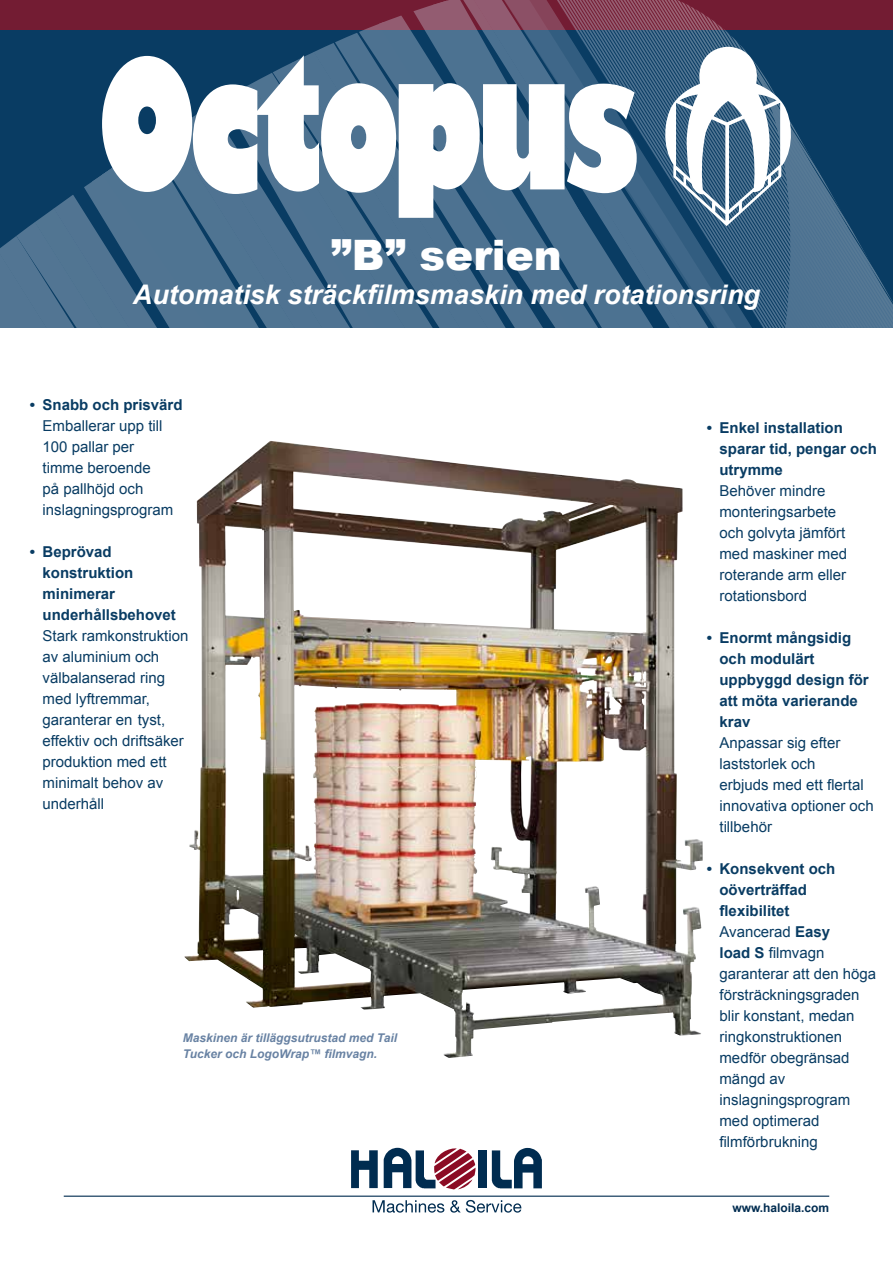
<style>
.page{position:relative;width:893px;height:1263px;background:#fff}
.page>*{position:absolute;margin:0;border:0;box-sizing:border-box;transform-origin:0 0}
.t1{font:900 42px "Arial";color:#fff}
.t2{font:italic 700 27px "Arial";color:#fff}
.t3{font:15px/21px "Arial";color:#093c63}
.t4{font:700 15px/21px "Arial";color:#093c63}
.t5{font:italic 700 12px/16.5px "Arial";color:#6882a3}
.t6{font:700 12px "Arial";color:#002c50}
.s1{font-weight:700}
</style>
<div class="page">
<img style="left:184px;top:441px;width:519px;height:617px">
<svg style="left:0;top:0;width:893px;height:327px;background:#2c587b"></svg>
<svg style="left:5px;top:232px;width:17px;height:95px;background:#4d718f"></svg>
<svg style="left:22px;top:219px;width:17px;height:108px;background:#4d718f"></svg>
<svg style="left:39px;top:203px;width:22px;height:124px;background:#4b708e"></svg>
<div style="left:61px;top:195px;width:12px;height:132px;background:#517592"></div>
<svg style="left:78px;top:175px;width:47px;height:152px;background:#426888"></svg>
<div style="left:159px;top:218px;width:34px;height:109px;background:#4f7492"></div>
<svg style="left:279px;top:218px;width:27px;height:109px;background:#486d8d"></svg>
<svg style="left:313px;top:40px;width:26px;height:287px;background:#456b8b"></svg>
<svg style="left:394px;top:30px;width:38px;height:297px;background:#446b8b"></svg>
<svg style="left:531px;top:30px;width:210px;height:297px;background:#396284"></svg>
<div style="left:0;top:0;width:893px;height:30px;background:#731c33"></div>
<svg style="left:364px;top:0;width:361px;height:30px"></svg>
<svg style="left:351px;top:1150px;width:27px;height:38px"></svg>
<div style="left:478px;top:1150px;width:9px;height:38px;background:#002c50"></div>
<svg style="left:492px;top:1148px;width:50px;height:41px"></svg>
<svg style="left:384px;top:1148px;width:92px;height:41px"></svg>
<svg style="left:373px;top:1200px;width:148px;height:13px"></svg>
<hr style="left:64px;top:1195px;width:765px;height:2px;background:#002c50">
<svg style="left:102px;top:55px;width:535px;height:163px"></svg>
<svg style="left:662px;top:46px;width:231px;height:281px;background:#476d8b"></svg>
<h1 class="t1" style="left:331px;top:225px;width:232px">”B” serien</h1>
<h2 class="t2" style="left:133px;top:277px;width:629px">Automatisk sträckfilmsmaskin med rotationsring</h2>
<p class="t4" style="left:30px;top:395px;width:154px">• Snabb och prisvärd</p>
<p class="t3" style="left:43px;top:416px;width:132px">Emballerar upp till<br>100 pallar per timme beroende<br>på pallhöjd och inslagningsprogram</p>
<p class="t4" style="left:43px;top:542px;width:135px;text-indent:-13px">• Beprövad konstruktion minimerar underhållsbehovet</p>
<p class="t3" style="left:43px;top:626px;width:147px">Stark ramkonstruktion av aluminium och välbalanserad ring med lyftremmar, garanterar en tyst, effektiv och driftsäker produktion med ett minimalt behov av underhåll</p>
<p class="t5" style="left:183px;top:1029px;width:216px">Maskinen är tilläggsutrustad med Tail<br>Tucker och LogoWrap™ filmvagn.</p>
<p class="t4" style="left:719px;top:418px;width:159px;text-indent:-13px">• Enkel installation sparar tid, pengar och utrymme</p>
<p class="t3" style="left:719px;top:480px;width:129px">Behöver mindre monteringsarbete och golvyta jämfört med maskiner med roterande arm eller rotationsbord</p>
<p class="t4" style="left:719px;top:628px;width:151px;text-indent:-13px">• Enormt mångsidig och modulärt uppbyggd design för att möta varierande krav</p>
<p class="t3" style="left:719px;top:732px;width:156px">Anpassar sig efter laststorlek och<br>erbjuds med ett flertal innovativa optioner och tillbehör</p>
<p class="t3" style="left:719px;top:858px;width:158px;text-indent:-13px"><span class="s1">• Konsekvent och oöverträffad flexibilitet<br></span>Avancerad <span class="s1">Easy<br>load S</span> filmvagn garanterar att den höga försträckningsgraden blir konstant, medan ringkonstruktionen medför obegränsad mängd av inslagningsprogram med optimerad filmförbrukning</p>
<p class="t6" style="left:732px;top:1200px;width:98px">www.haloila.com</p>
</div>
